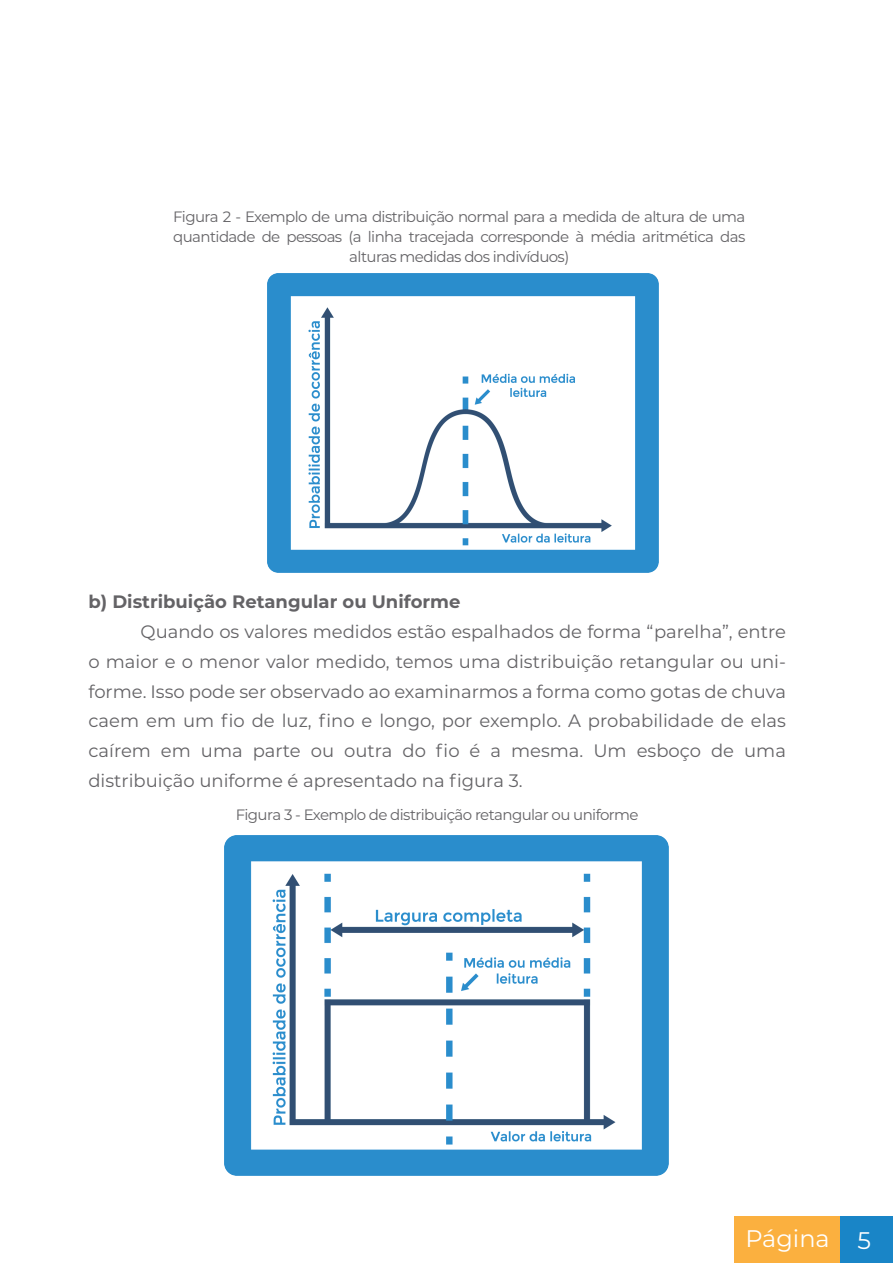
<style>
.page{position:relative;width:893px;height:1263px;background:#fff}
.page>*{position:absolute;margin:0;border:0;box-sizing:border-box;transform-origin:0 0}
.t1{font:24px "Montserrat";color:#fff}
.t2{font:18px/29.7px "Montserrat";color:#646366;text-align:justify}
.t3{font:700 18px "Montserrat";color:#646366}
.t4{font:15px/20px "Montserrat";letter-spacing:-.04em;color:#646366;text-align:center}
</style>
<div class="page">
<div style="left:840px;top:1216px;width:53px;height:47px;background:#1985c7"></div>
<div style="left:734px;top:1216px;width:106px;height:47px;background:#fbb03f"></div>
<img style="left:267px;top:273px;width:392px;height:299px">
<img style="left:224px;top:836px;width:445px;height:339px">
<p class="t4" style="left:173px;top:206px;width:574px">Figura 2 - Exemplo de uma distribuição normal para a medida de altura de uma quantidade de pessoas (a linha tracejada corresponde à média aritmética das alturas medidas dos indivíduos)</p>
<p class="t3" style="left:88px;top:589px;width:374px">b) Distribuição Retangular ou Uniforme</p>
<p class="t2" style="left:88px;top:616px;width:699px;text-indent:52px">Quando os valores medidos estão espalhados de forma “parelha”, entre o maior e o menor valor medido, temos uma distribuição retangular ou uni&shy;forme. Isso pode ser observado ao examinarmos a forma como gotas de chuva caem em um fio de luz, fino e longo, por exemplo. A probabilidade de elas caírem em uma parte ou outra do fio é a mesma. Um esboço de uma distribuição uniforme é apresentado na figura 3.</p>
<p class="t4" style="left:236px;top:804px;width:404px">Figura 3 - Exemplo de distribuição retangular ou uniforme</p>
<h1 class="t1" style="left:745px;top:1222px;width:127px">Página 5</h1>
</div>
